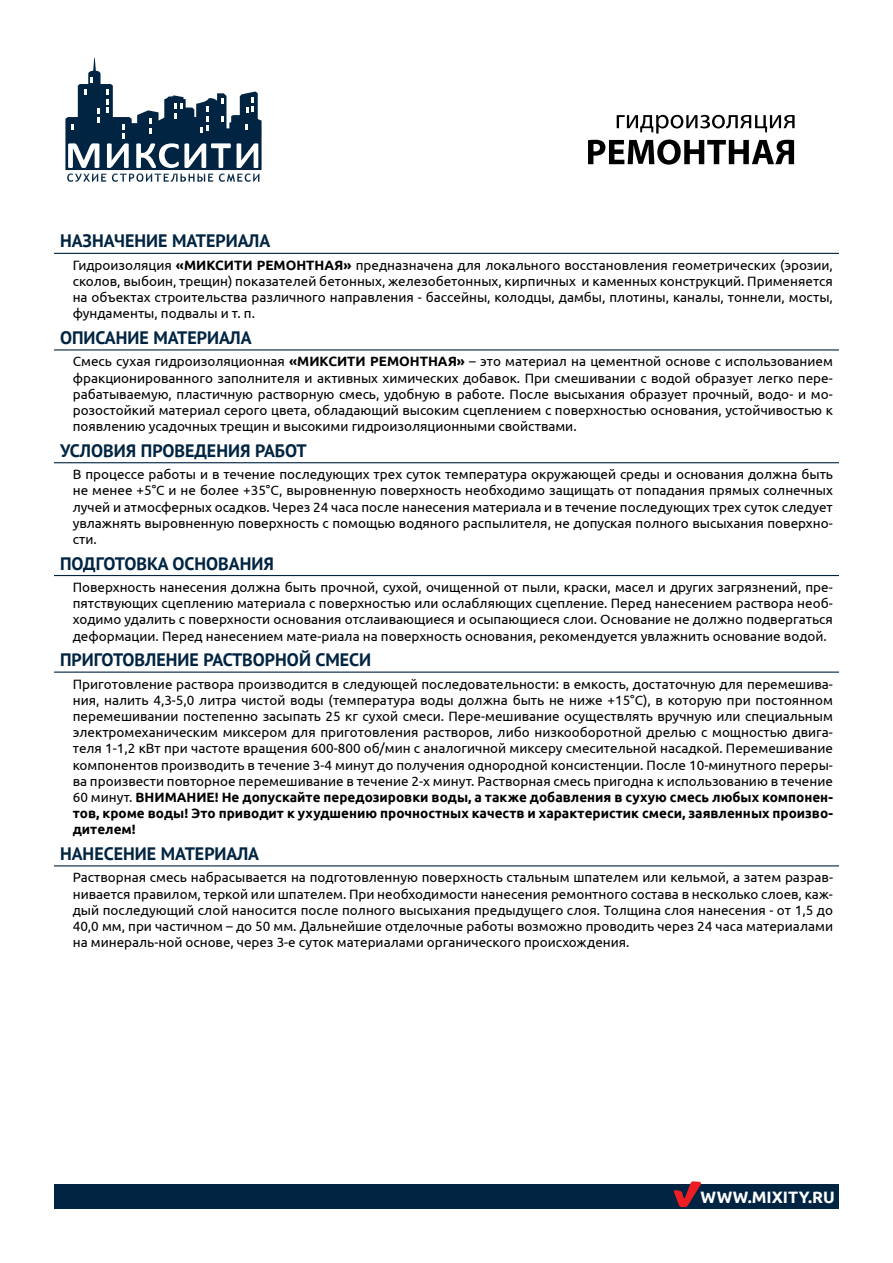
<style>
.page{position:relative;width:893px;height:1263px;background:#fff}
.page>*{position:absolute;margin:0;border:0;box-sizing:border-box;transform-origin:0 0}
.t1{font:700 18px "PT Sans";color:#002441}
.t2{font:700 16.5px "Ubuntu";color:#fff}
.t3{font:13.5px/16.2px "Ubuntu";color:#000;text-align:justify}
.s1{font-weight:700}
</style>
<div class="page">
<svg style="left:65px;top:58px;width:197px;height:124px"></svg>
<hr style="left:54px;top:253px;width:785px;height:1px;background:#002441">
<hr style="left:54px;top:349px;width:785px;height:1px;background:#002441">
<hr style="left:54px;top:575px;width:785px;height:1px;background:#002441">
<hr style="left:54px;top:671px;width:785px;height:2px;background:#002441">
<hr style="left:54px;top:865px;width:785px;height:1px;background:#002441">
<hr style="left:54px;top:462px;width:785px;height:1px;background:#002441">
<div style="left:54px;top:1184px;width:785px;height:25px;background:#002441"></div>
<svg style="left:674px;top:1181px;width:27px;height:26px"></svg>
<svg style="left:588px;top:140px;width:206px;height:25px"></svg>
<svg style="left:617px;top:115px;width:178px;height:19px"></svg>
<h1 class="t1" style="left:60px;top:229px;width:212px">НАЗНАЧЕНИЕ МАТЕРИАЛА</h1>
<p class="t3" style="left:73px;top:256px;width:762px">Гидроизоляция <span class="s1">«МИКСИТИ РЕМОНТНАЯ»</span> предназначена для локального восстановления геометрических (эрозии, сколов, выбоин, трещин) показателей бетонных, железобетонных, кирпичных и каменных конструкций. Применяется на объектах строительства различного направления - бассейны, колодцы, дамбы, плотины, каналы, тоннели, мосты, фундаменты, подвалы и т. п.</p>
<h1 class="t1" style="left:60px;top:326px;width:193px">ОПИСАНИЕ МАТЕРИАЛА</h1>
<p class="t3" style="left:73px;top:353px;width:762px">Смесь сухая гидроизоляционная <span class="s1">«МИКСИТИ РЕМОНТНАЯ»</span> – это материал на цементной основе с использованием фракционированного заполнителя и активных химических добавок. При смешивании с водой образует легко пере&shy;рабатываемую, пластичную растворную смесь, удобную в работе. После высыхания образует прочный, водо- и мо&shy;розостойкий материал серого цвета, обладающий высоким сцеплением с поверхностью основания, устойчивостью к появлению усадочных трещин и высокими гидроизоляционными свойствами.</p>
<h1 class="t1" style="left:60px;top:438px;width:248px">УСЛОВИЯ ПРОВЕДЕНИЯ РАБОТ</h1>
<p class="t3" style="left:73px;top:466px;width:762px">В процессе работы и в течение последующих трех суток температура окружающей среды и основания должна быть не менее +5°С и не более +35°С, выровненную поверхность необходимо защищать от попадания прямых солнечных лучей и атмосферных осадков. Через 24 часа после нанесения материала и в течение последующих трех суток следует увлажнять выровненную поверхность с помощью водяного распылителя, не допуская полного высыхания поверхно&shy;сти.</p>
<h1 class="t1" style="left:60px;top:551px;width:215px">ПОДГОТОВКА ОСНОВАНИЯ</h1>
<p class="t3" style="left:73px;top:579px;width:762px">Поверхность нанесения должна быть прочной, сухой, очищенной от пыли, краски, масел и других загрязнений, пре&shy;пятствующих сцеплению материала с поверхностью или ослабляющих сцепление. Перед нанесением раствора необ&shy;ходимо удалить с поверхности основания отслаивающиеся и осыпающиеся слои. Основание не должно подвергаться деформации. Перед нанесением мате-риала на поверхность основания, рекомендуется увлажнить основание водой.</p>
<h1 class="t1" style="left:60px;top:648px;width:313px">ПРИГОТОВЛЕНИЕ РАСТВОРНОЙ СМЕСИ</h1>
<p class="t3" style="left:73px;top:675px;width:762px">Приготовление раствора производится в следующей последовательности: в емкость, достаточную для перемешива&shy;ния, налить 4,3-5,0 литра чистой воды (температура воды должна быть не ниже +15°С), в которую при постоянном перемешивании постепенно засыпать 25 кг сухой смеси. Пере-мешивание осуществлять вручную или специальным электромеханическим миксером для приготовления растворов, либо низкооборотной дрелью с мощностью двига&shy;теля 1-1,2 кВт при частоте вращения 600-800 об/мин с аналогичной миксеру смесительной насадкой. Перемешивание компонентов производить в течение 3-4 минут до получения однородной консистенции. После 10-минутного переры&shy;ва произвести повторное перемешивание в течение 2-х минут. Растворная смесь пригодна к использованию в течение 60 минут. <span class="s1">ВНИМАНИЕ! Не допускайте передозировки воды, а также добавления в сухую смесь любых компонен&shy;тов, кроме воды! Это приводит к ухудшению прочностных качеств и характеристик смеси, заявленных произво&shy;дителем!</span></p>
<h1 class="t1" style="left:60px;top:842px;width:201px">НАНЕСЕНИЕ МАТЕРИАЛА</h1>
<p class="t3" style="left:73px;top:869px;width:762px">Растворная смесь набрасывается на подготовленную поверхность стальным шпателем или кельмой, а затем разрав&shy;нивается правилом, теркой или шпателем. При необходимости нанесения ремонтного состава в несколько слоев, каж&shy;дый последующий слой наносится после полного высыхания предыдущего слоя. Толщина слоя нанесения - от 1,5 до 40,0 мм, при частичном – до 50 мм. Дальнейшие отделочные работы возможно проводить через 24 часа материалами на минераль-ной основе, через 3-е суток материалами органического происхождения.</p>
<p class="t2" style="left:701px;top:1186px;width:136px">WWW.MIXITY.RU</p>
</div>
